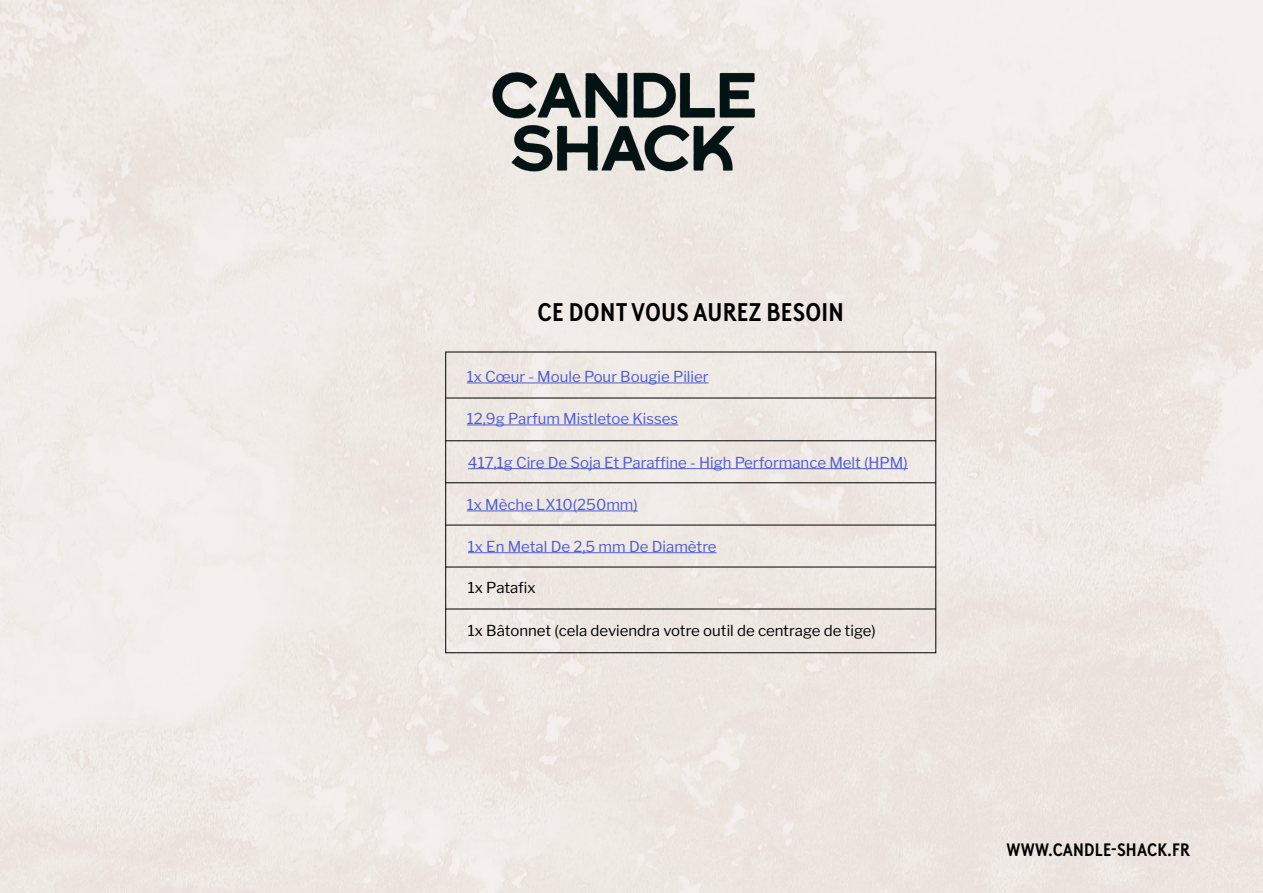
<style>
.page{position:relative;width:1263px;height:893px;background:#efe9e4}
.page>*{position:absolute;margin:0;border:0;box-sizing:border-box;transform-origin:0 0}
.t1{font:700 25.5px "Brown Cond LL";letter-spacing:.01em;color:#000}
.t2{font:700 18px "Brown Cond LL";letter-spacing:.01em;color:#000}
.t3{font:15px "Libre Franklin";color:#4f5cd6}
.t4{font:15px "Libre Franklin";color:#000}
</style>
<div class="page">
<img style="left:492px;top:73px;width:262px;height:98px">
<hr style="left:445px;top:398px;width:491px;height:1px;background:#000">
<hr style="left:467px;top:383px;width:241px;height:1px;background:#4f5cd6">
<hr style="left:467px;top:425px;width:211px;height:1px;background:#4f5cd6">
<hr style="left:445px;top:440px;width:491px;height:1px;background:#000">
<hr style="left:445px;top:482px;width:491px;height:1px;background:#000">
<hr style="left:467px;top:510px;width:171px;height:1px;background:#4f5cd6">
<hr style="left:468px;top:468px;width:440px;height:1px;background:#4f5cd6">
<hr style="left:468px;top:552px;width:249px;height:1px;background:#4f5cd6">
<hr style="left:445px;top:525px;width:491px;height:1px;background:#000">
<hr style="left:445px;top:567px;width:491px;height:1px;background:#000">
<hr style="left:445px;top:609px;width:491px;height:1px;background:#000">
<h1 class="t1" style="left:537px;top:292px;width:308px">CE DONT VOUS AUREZ BESOIN</h1>
<p class="t3" style="left:467px;top:365px;width:243px">1x Cœur - Moule Pour Bougie Pilier</p>
<p class="t3" style="left:467px;top:407px;width:213px">12,9g Parfum Mistletoe Kisses</p>
<p class="t3" style="left:468px;top:450px;width:441px">417,1g Cire De Soja Et Paraffine - High Performance Melt (HPM)</p>
<p class="t3" style="left:467px;top:493px;width:172px">1x Mèche LX10(250mm)</p>
<p class="t3" style="left:468px;top:534px;width:250px">1x En Metal De 2,5 mm De Diamètre</p>
<p class="t4" style="left:468px;top:575px;width:69px">1x Patafix</p>
<p class="t4" style="left:468px;top:619px;width:409px">1x Bâtonnet (cela deviendra votre outil de centrage de tige)</p>
<p class="t2" style="left:1007px;top:836px;width:185px">WWW.CANDLE-SHACK.FR</p>
</div>
